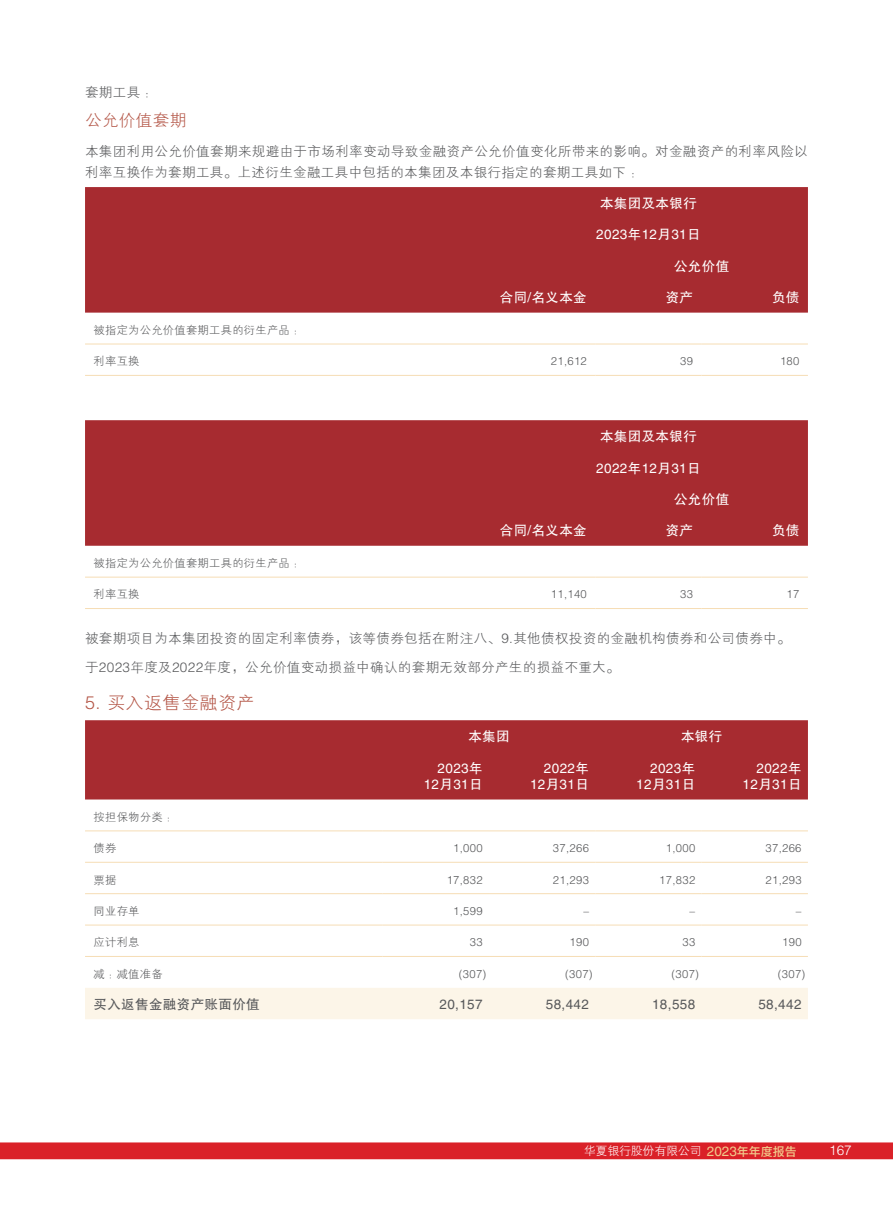
<style>
.page{position:relative;width:893px;height:1212px;background:#fff}
.page>*{position:absolute;margin:0;border:0;box-sizing:border-box;transform-origin:0 0}
.t1{font:18px "FZXH1 K GBK1 0";letter-spacing:.03em;color:#b45647}
.t2{font:16.5px "FZXH1 K GBK1 0";letter-spacing:.03em;color:#b45647}
.t3{font:13.5px/21px "FZXH1 K GBK1 0";letter-spacing:.03em;color:#57585a}
.t4{font:13.5px/16.5px "Helvetica LT Std";letter-spacing:.03em;color:#fff;text-align:right}
.t5{font:13.5px "FZHTK GBK1 0";letter-spacing:.03em;color:#fff}
.t6{font:13.5px "Helvetica LT Std";letter-spacing:.03em;color:#57585a}
.t7{font:13.5px "FZHTK GBK1 0";letter-spacing:.03em;color:#57585a}
.t8{font:300 13.5px "Helvetica LT Std";color:#fff}
.t9{font:12px "FZXH1 K GBK1 0";letter-spacing:-.02em;color:#fff}
.t10{font:300 11.25px "Helvetica LT Std";letter-spacing:.03em;color:#57585a}
.t11{font:11.25px "FZXH1 K GBK1 0";letter-spacing:.03em;color:#57585a}
.s1{font-family:"FZHTK GBK1 0"}
.s2{font-family:"Helvetica LT Std"}
.s3{font-family:"Helvetica LT Std";font-weight:300}
.s4{font-family:"Helvetica LT Std";font-size:13.5px;color:#f1cb8c}
.s5{font-family:"Source Han Sans CN";font-weight:500;color:#f1cb8c}
</style>
<div class="page">
<div style="left:0;top:1142px;width:893px;height:17px;background:#da2128"></div>
<div style="left:85px;top:187px;width:723px;height:126px;background:#a72b30"></div>
<hr style="left:85px;top:344px;width:404px;height:1px;background:#f6ddb5">
<hr style="left:489px;top:344px;width:106px;height:1px;background:#f6ddb5">
<hr style="left:595px;top:344px;width:107px;height:1px;background:#f6ddb5">
<hr style="left:702px;top:344px;width:106px;height:1px;background:#f6ddb5">
<hr style="left:85px;top:375px;width:404px;height:1px;background:#f6ddb5">
<hr style="left:489px;top:375px;width:106px;height:1px;background:#f6ddb5">
<hr style="left:595px;top:375px;width:107px;height:1px;background:#f6ddb5">
<hr style="left:702px;top:375px;width:106px;height:1px;background:#f6ddb5">
<div style="left:85px;top:420px;width:723px;height:126px;background:#a72b30"></div>
<hr style="left:85px;top:577px;width:404px;height:1px;background:#f6ddb5">
<hr style="left:489px;top:577px;width:106px;height:1px;background:#f6ddb5">
<hr style="left:595px;top:577px;width:107px;height:1px;background:#f6ddb5">
<hr style="left:702px;top:577px;width:106px;height:1px;background:#f6ddb5">
<hr style="left:85px;top:608px;width:404px;height:1px;background:#f6ddb5">
<hr style="left:489px;top:608px;width:106px;height:1px;background:#f6ddb5">
<hr style="left:595px;top:608px;width:107px;height:1px;background:#f6ddb5">
<hr style="left:702px;top:608px;width:106px;height:1px;background:#f6ddb5">
<div style="left:85px;top:720px;width:723px;height:79px;background:#a72b30"></div>
<div style="left:85px;top:988px;width:723px;height:31px;background:#fcf5e8"></div>
<hr style="left:85px;top:831px;width:298px;height:1px;background:#f6ddb5">
<hr style="left:383px;top:831px;width:106px;height:1px;background:#f6ddb5">
<hr style="left:489px;top:831px;width:106px;height:1px;background:#f6ddb5">
<hr style="left:595px;top:831px;width:107px;height:1px;background:#f6ddb5">
<hr style="left:702px;top:831px;width:106px;height:1px;background:#f6ddb5">
<hr style="left:85px;top:862px;width:298px;height:1px;background:#f6ddb5">
<hr style="left:383px;top:862px;width:106px;height:1px;background:#f6ddb5">
<hr style="left:489px;top:862px;width:106px;height:1px;background:#f6ddb5">
<hr style="left:595px;top:862px;width:107px;height:1px;background:#f6ddb5">
<hr style="left:702px;top:862px;width:106px;height:1px;background:#f6ddb5">
<hr style="left:85px;top:893px;width:298px;height:1px;background:#f6ddb5">
<hr style="left:383px;top:893px;width:106px;height:1px;background:#f6ddb5">
<hr style="left:489px;top:893px;width:106px;height:1px;background:#f6ddb5">
<hr style="left:595px;top:893px;width:107px;height:1px;background:#f6ddb5">
<hr style="left:702px;top:893px;width:106px;height:1px;background:#f6ddb5">
<hr style="left:85px;top:925px;width:298px;height:1px;background:#f6ddb5">
<hr style="left:383px;top:925px;width:106px;height:1px;background:#f6ddb5">
<hr style="left:489px;top:925px;width:106px;height:1px;background:#f6ddb5">
<hr style="left:595px;top:925px;width:107px;height:1px;background:#f6ddb5">
<hr style="left:702px;top:925px;width:106px;height:1px;background:#f6ddb5">
<hr style="left:85px;top:956px;width:298px;height:1px;background:#f6ddb5">
<hr style="left:383px;top:956px;width:106px;height:1px;background:#f6ddb5">
<hr style="left:489px;top:956px;width:106px;height:1px;background:#f6ddb5">
<hr style="left:595px;top:956px;width:107px;height:1px;background:#f6ddb5">
<hr style="left:702px;top:956px;width:106px;height:1px;background:#f6ddb5">
<p class="t3" style="left:85px;top:82px;width:74px">套期工具：</p>
<p class="t2" style="left:85px;top:111px;width:103px">公允价值套期</p>
<p class="t3" style="left:85px;top:141px;width:724px">本集团利用公允价值套期来规避由于市场利率变动导致金融资产公允价值变化所带来的影响。对金融资产的利率风险以利率互换作为套期工具。上述衍生金融工具中包括的本集团及本银行指定的套期工具如下：</p>
<p class="t5" style="left:600px;top:196px;width:98px">本集团及本银行</p>
<p class="t4" style="left:596px;top:226px;width:106px">2023<span class="s1">年</span>12<span class="s1">月</span>31<span class="s1">日</span></p>
<p class="t5" style="left:674px;top:259px;width:57px">公允价值</p>
<p class="t5" style="left:500px;top:290px;width:89px">合同<span class="s2">/</span>名义本金</p>
<p class="t5" style="left:666px;top:290px;width:29px">资产</p>
<p class="t5" style="left:772px;top:290px;width:29px">负债</p>
<p class="t11" style="left:94px;top:324px;width:212px">被指定为公允价值套期工具的衍生产品：</p>
<p class="t11" style="left:94px;top:355px;width:47px">利率互换</p>
<p class="t10" style="left:551px;top:354px;width:37px">21,612</p>
<p class="t10" style="left:680px;top:354px;width:14px">39</p>
<p class="t10" style="left:780px;top:354px;width:21px">180</p>
<p class="t5" style="left:600px;top:429px;width:98px">本集团及本银行</p>
<p class="t4" style="left:596px;top:459px;width:106px">2022<span class="s1">年</span>12<span class="s1">月</span>31<span class="s1">日</span></p>
<p class="t5" style="left:674px;top:492px;width:57px">公允价值</p>
<p class="t5" style="left:500px;top:523px;width:89px">合同<span class="s2">/</span>名义本金</p>
<p class="t5" style="left:666px;top:523px;width:29px">资产</p>
<p class="t5" style="left:772px;top:523px;width:29px">负债</p>
<p class="t11" style="left:94px;top:557px;width:212px">被指定为公允价值套期工具的衍生产品：</p>
<p class="t11" style="left:94px;top:588px;width:47px">利率互换</p>
<p class="t10" style="left:551px;top:587px;width:37px">11,140</p>
<p class="t10" style="left:680px;top:587px;width:14px">33</p>
<p class="t10" style="left:787px;top:587px;width:14px">17</p>
<p class="t3" style="left:85px;top:624px;width:707px;line-height:29.5px">被套期项目为本集团投资的固定利率债券，该等债券包括在附注八、<span class="s3">9.</span>其他债权投资的金融机构债券和公司债券中。于<span class="s3">2023</span>年度及<span class="s3">2022</span>年度，公允价值变动损益中确认的套期无效部分产生的损益不重大。</p>
<h1 class="t1" style="left:85px;top:693px;width:171px"><span class="s3">5.</span> 买入返售金融资产</h1>
<p class="t5" style="left:468px;top:729px;width:43px">本集团</p>
<p class="t5" style="left:681px;top:729px;width:43px">本银行</p>
<p class="t4" style="left:424px;top:759px;width:60px">2023<span class="s1">年<br></span>12<span class="s1">月</span>31<span class="s1">日</span></p>
<p class="t4" style="left:530px;top:759px;width:60px">2022<span class="s1">年<br></span>12<span class="s1">月</span>31<span class="s1">日</span></p>
<p class="t4" style="left:636px;top:759px;width:60px">2023<span class="s1">年<br></span>12<span class="s1">月</span>31<span class="s1">日</span></p>
<p class="t4" style="left:743px;top:759px;width:60px">2022<span class="s1">年<br></span>12<span class="s1">月</span>31<span class="s1">日</span></p>
<p class="t11" style="left:94px;top:811px;width:85px">按担保物分类：</p>
<p class="t11" style="left:94px;top:842px;width:24px">债券</p>
<p class="t10" style="left:453px;top:841px;width:31px">1,000</p>
<p class="t10" style="left:553px;top:841px;width:37px">37,266</p>
<p class="t10" style="left:666px;top:841px;width:31px">1,000</p>
<p class="t10" style="left:766px;top:841px;width:37px">37,266</p>
<p class="t11" style="left:94px;top:873px;width:24px">票据</p>
<p class="t10" style="left:447px;top:872px;width:37px">17,832</p>
<p class="t10" style="left:553px;top:872px;width:37px">21,293</p>
<p class="t10" style="left:659px;top:872px;width:37px">17,832</p>
<p class="t10" style="left:766px;top:872px;width:37px">21,293</p>
<p class="t11" style="left:94px;top:905px;width:47px">同业存单</p>
<p class="t10" style="left:453px;top:904px;width:31px">1,599</p>
<p class="t10" style="left:583px;top:904px;width:7px">–</p>
<p class="t10" style="left:690px;top:904px;width:7px">–</p>
<p class="t10" style="left:796px;top:904px;width:7px">–</p>
<p class="t11" style="left:94px;top:936px;width:47px">应计利息</p>
<p class="t10" style="left:470px;top:935px;width:14px">33</p>
<p class="t10" style="left:570px;top:935px;width:21px">190</p>
<p class="t10" style="left:682px;top:935px;width:14px">33</p>
<p class="t10" style="left:782px;top:935px;width:21px">190</p>
<p class="t11" style="left:94px;top:968px;width:71px">减：减值准备</p>
<p class="t10" style="left:459px;top:967px;width:29px">(307)</p>
<p class="t10" style="left:565px;top:967px;width:29px">(307)</p>
<p class="t10" style="left:671px;top:967px;width:29px">(307)</p>
<p class="t10" style="left:778px;top:967px;width:29px">(307)</p>
<p class="t7" style="left:94px;top:997px;width:168px">买入返售金融资产账面价值</p>
<p class="t6" style="left:439px;top:996px;width:45px">20,157</p>
<p class="t6" style="left:546px;top:996px;width:45px">58,442</p>
<p class="t6" style="left:652px;top:996px;width:45px">18,558</p>
<p class="t6" style="left:758px;top:996px;width:45px">58,442</p>
<p class="t9" style="left:584px;top:1144px;width:215px">华夏银行股份有限公司 <span class="s4">2023</span><span class="s5">年年度报告</span></p>
<p class="t8" style="left:829px;top:1142px;width:24px">167</p>
</div>
